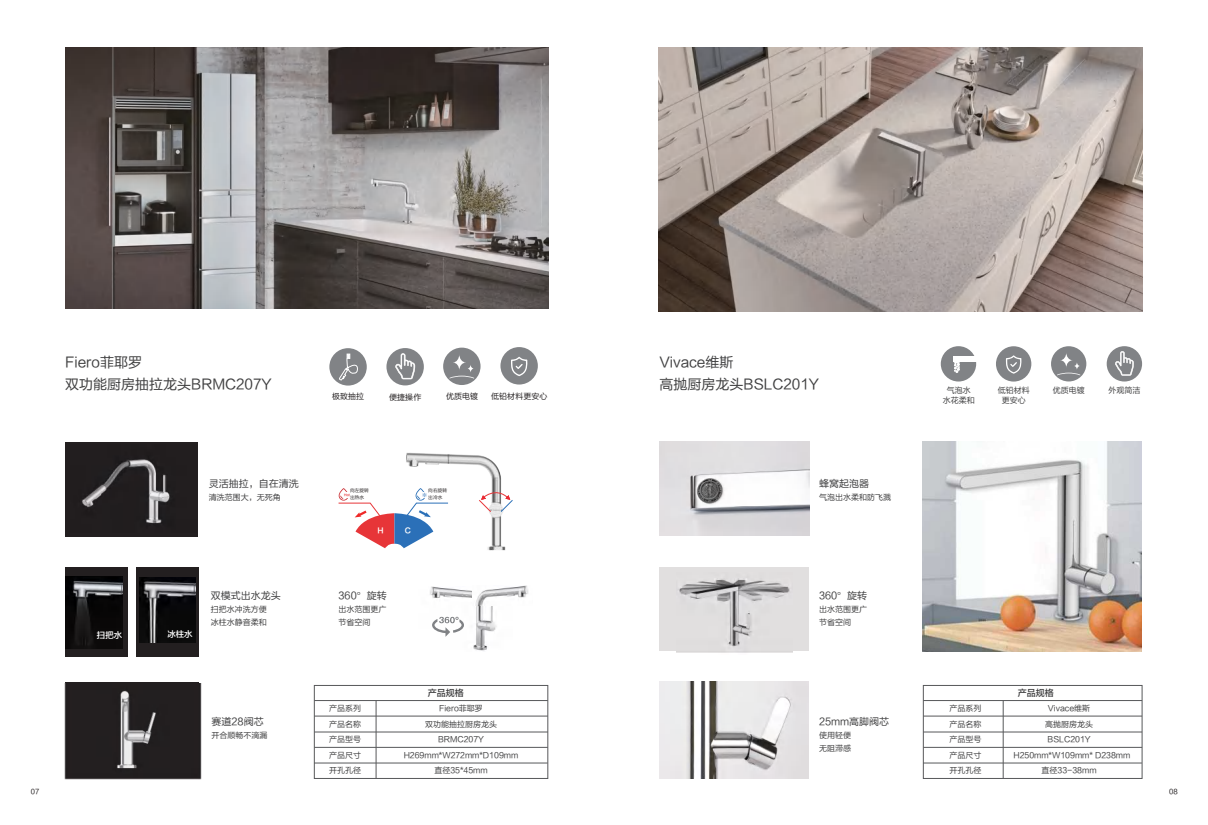
<style>
.page{position:relative;width:1208px;height:825px;background:#fff}
.page>*{position:absolute;margin:0;border:0;box-sizing:border-box;transform-origin:0 0}
.t1{font:14px/22px "FZLTHK GBK1 0";color:#3e3e3f}
.t2{font:10px "FZLTHK GBK1 0";color:#3e3e3f}
.t3{font:9px "FZLTZHK GBK1 0";color:#3e3e3f}
.t4{font:8.4px "FZLTZHK GBK1 0";color:#fff}
.t5{font:8px/13px "FZLTHK GBK1 0";color:#3e3e3f}
.t6{font:8px "FZLTHK GBK1 0";color:#231f20}
.t7{font:7.3px "FZLTZHK GBK1 0";color:#fff}
.t8{font:7px "FZLTHK GBK1 0";color:#231f20}
.t9{font:4.7px/6.6px "FZLTHK GBK1 0";color:#231f20}
.t10{font:3.1px "FZLTZHK GBK1 0";color:#e73538}
</style>
<div class="page">
<div style="left:66px;top:443px;width:132px;height:94px;background:#231f20"></div>
<div style="left:66px;top:567px;width:62px;height:89px;background:#231f20"></div>
<div style="left:136px;top:567px;width:62px;height:89px;background:#231f20"></div>
<div style="left:386px;top:348px;width:38px;height:37px;background:#818386;border-radius:50%"></div>
<svg style="left:395px;top:353px;width:20px;height:26px"></svg>
<div style="left:443px;top:348px;width:37px;height:37px;background:#818386;border-radius:50%"></div>
<svg style="left:449px;top:355px;width:25px;height:24px"></svg>
<div style="left:500px;top:347px;width:38px;height:37px;background:#818386;border-radius:50%"></div>
<svg style="left:511px;top:357px;width:16px;height:19px"></svg>
<div style="left:329px;top:348px;width:38px;height:38px;background:#818386;border-radius:50%"></div>
<svg style="left:339px;top:354px;width:19px;height:27px"></svg>
<div style="left:923px;top:685px;width:219px;height:94px;border:1px solid #57585a"></div>
<hr style="left:1003px;top:700px;width:1px;height:78px;background:#57585a">
<hr style="left:923px;top:700px;width:219px;height:1px;background:#57585a">
<hr style="left:923px;top:716px;width:219px;height:1px;background:#57585a">
<hr style="left:923px;top:732px;width:219px;height:1px;background:#57585a">
<hr style="left:923px;top:747px;width:219px;height:1px;background:#57585a">
<hr style="left:923px;top:763px;width:218px;height:1px;background:#57585a">
<div style="left:314px;top:685px;width:234px;height:94px;border:1px solid #57585a"></div>
<hr style="left:376px;top:700px;width:1px;height:78px;background:#57585a">
<hr style="left:314px;top:700px;width:234px;height:1px;background:#57585a">
<hr style="left:314px;top:716px;width:234px;height:1px;background:#57585a">
<hr style="left:314px;top:732px;width:234px;height:1px;background:#57585a">
<hr style="left:314px;top:747px;width:234px;height:1px;background:#57585a">
<hr style="left:314px;top:763px;width:233px;height:1px;background:#57585a">
<div style="left:1051px;top:346px;width:35px;height:35px;background:#818386;border-radius:50%"></div>
<svg style="left:1057px;top:353px;width:23px;height:22px"></svg>
<div style="left:996px;top:346px;width:35px;height:36px;background:#818386;border-radius:50%"></div>
<svg style="left:1006px;top:355px;width:15px;height:19px"></svg>
<div style="left:1106px;top:346px;width:36px;height:35px;background:#818386;border-radius:50%"></div>
<svg style="left:1115px;top:351px;width:19px;height:25px"></svg>
<div style="left:940px;top:346px;width:36px;height:35px;background:#818386;border-radius:50%"></div>
<div style="left:953px;top:357px;width:23px;height:5px;background:#fff"></div>
<svg style="left:953px;top:362px;width:7px;height:11px"></svg>
<img style="left:659px;top:442px;width:150px;height:93px">
<div style="left:659px;top:567px;width:150px;height:84px;background:#e1dfdf"></div>
<img style="left:676px;top:578px;width:116px;height:75px">
<img style="left:659px;top:681px;width:150px;height:97px">
<img style="left:922px;top:442px;width:220px;height:210px">
<img style="left:139px;top:577px;width:56px;height:66px">
<svg style="left:338px;top:488px;width:45px;height:59px"></svg>
<img style="left:430px;top:586px;width:67px;height:65px">
<img style="left:472px;top:586px;width:56px;height:19px">
<svg style="left:432px;top:617px;width:32px;height:20px"></svg>
<img style="left:82px;top:459px;width:88px;height:64px">
<img style="left:383px;top:452px;width:123px;height:99px">
<svg style="left:478px;top:485px;width:35px;height:28px"></svg>
<img style="left:65px;top:683px;width:137px;height:97px">
<img style="left:66px;top:576px;width:57px;height:73px">
<img style="left:658px;top:48px;width:484px;height:264px">
<img style="left:65px;top:48px;width:483px;height:261px">
<h1 class="t1" style="left:65px;top:351px;width:208px">Fiero菲耶罗<br>双功能厨房抽拉龙头BRMC207Y</h1>
<p class="t6" style="left:332px;top:392px;width:33px">极致抽拉</p>
<p class="t6" style="left:389px;top:393px;width:34px">便捷操作</p>
<p class="t6" style="left:446px;top:392px;width:33px">优质电镀</p>
<p class="t6" style="left:491px;top:392px;width:57px">低铅材料更安心</p>
<p class="t4" style="left:97px;top:630px;width:27px">扫把水</p>
<p class="t2" style="left:209px;top:478px;width:91px">灵活抽拉，自在清洗</p>
<p class="t5" style="left:209px;top:491px;width:73px">清洗范围大，无死角</p>
<p class="t4" style="left:167px;top:630px;width:27px">冰柱水</p>
<p class="t2" style="left:211px;top:590px;width:72px">双模式出水龙头</p>
<p class="t5" style="left:211px;top:603px;width:58px">扫把水冲洗方便冰柱水静音柔和</p>
<p class="t2" style="left:212px;top:716px;width:54px">赛道28阀芯</p>
<p class="t5" style="left:212px;top:729px;width:58px">开合顺畅不滴漏</p>
<p class="t9" style="left:350px;top:487px;width:20px">向左旋转出热水</p>
<p class="t9" style="left:428px;top:487px;width:20px">向右旋转出冷水</p>
<p class="t10" style="left:344px;top:493px;width:7px">Hot</p>
<p class="t7" style="left:378px;top:526px;width:8px">H</p>
<p class="t7" style="left:405px;top:526px;width:8px">C</p>
<p class="t2" style="left:338px;top:590px;width:50px">360°旋转</p>
<p class="t5" style="left:338px;top:603px;width:49px">出水范围更广节省空间</p>
<p class="t3" style="left:428px;top:687px;width:37px">产品规格</p>
<p class="t5" style="left:329px;top:702px;width:33px">产品系列</p>
<p class="t5" style="left:439px;top:702px;width:45px">Fiero菲耶罗</p>
<p class="t5" style="left:329px;top:718px;width:33px">产品名称</p>
<p class="t5" style="left:425px;top:718px;width:73px">双功能抽拉厨房龙头</p>
<p class="t5" style="left:329px;top:733px;width:33px">产品型号</p>
<p class="t5" style="left:438px;top:733px;width:47px">BRMC207Y</p>
<p class="t5" style="left:329px;top:764px;width:33px">开孔孔径</p>
<p class="t5" style="left:434px;top:764px;width:55px">直径35*45mm</p>
<p class="t5" style="left:329px;top:749px;width:33px">产品尺寸</p>
<p class="t5" style="left:404px;top:749px;width:116px">H269mm*W272mm*D109mm</p>
<h1 class="t1" style="left:659px;top:351px;width:161px">Vivace维斯<br>高抛厨房龙头BSLC201Y</h1>
<p class="t2" style="left:819px;top:478px;width:51px">蜂窝起泡器</p>
<p class="t5" style="left:819px;top:491px;width:73px">气泡出水柔和防飞溅</p>
<p class="t2" style="left:819px;top:590px;width:50px">360°旋转</p>
<p class="t5" style="left:819px;top:603px;width:49px">出水范围更广节省空间</p>
<p class="t2" style="left:819px;top:716px;width:71px">25mm高脚阀芯</p>
<p class="t5" style="left:819px;top:729px;width:33px">使用轻便无阻滞感</p>
<p class="t5" style="left:946px;top:384px;width:25px">气泡水</p>
<p class="t5" style="left:1108px;top:384px;width:33px">外观简洁</p>
<p class="t5" style="left:942px;top:394px;width:33px">水花柔和</p>
<p class="t5" style="left:997px;top:384px;width:34px">低铅材料</p>
<p class="t5" style="left:1052px;top:384px;width:33px">优质电镀</p>
<p class="t5" style="left:1001px;top:394px;width:26px">更安心</p>
<p class="t3" style="left:1018px;top:687px;width:37px">产品规格</p>
<p class="t5" style="left:949px;top:702px;width:33px">产品系列</p>
<p class="t5" style="left:1048px;top:702px;width:44px">Vivace维斯</p>
<p class="t5" style="left:949px;top:718px;width:33px">产品名称</p>
<p class="t5" style="left:1045px;top:718px;width:49px">高抛厨房龙头</p>
<p class="t5" style="left:949px;top:733px;width:33px">产品型号</p>
<p class="t5" style="left:1047px;top:733px;width:45px">BSLC201Y</p>
<p class="t5" style="left:949px;top:764px;width:33px">开孔孔径</p>
<p class="t5" style="left:1041px;top:764px;width:56px">直径33-38mm</p>
<p class="t5" style="left:949px;top:749px;width:33px">产品尺寸</p>
<p class="t5" style="left:1013px;top:749px;width:118px">H250mm*W109mm* D238mm</p>
<p class="t8" style="left:31px;top:787px;width:10px">07</p>
<p class="t8" style="left:1169px;top:787px;width:10px">08</p>
</div>
